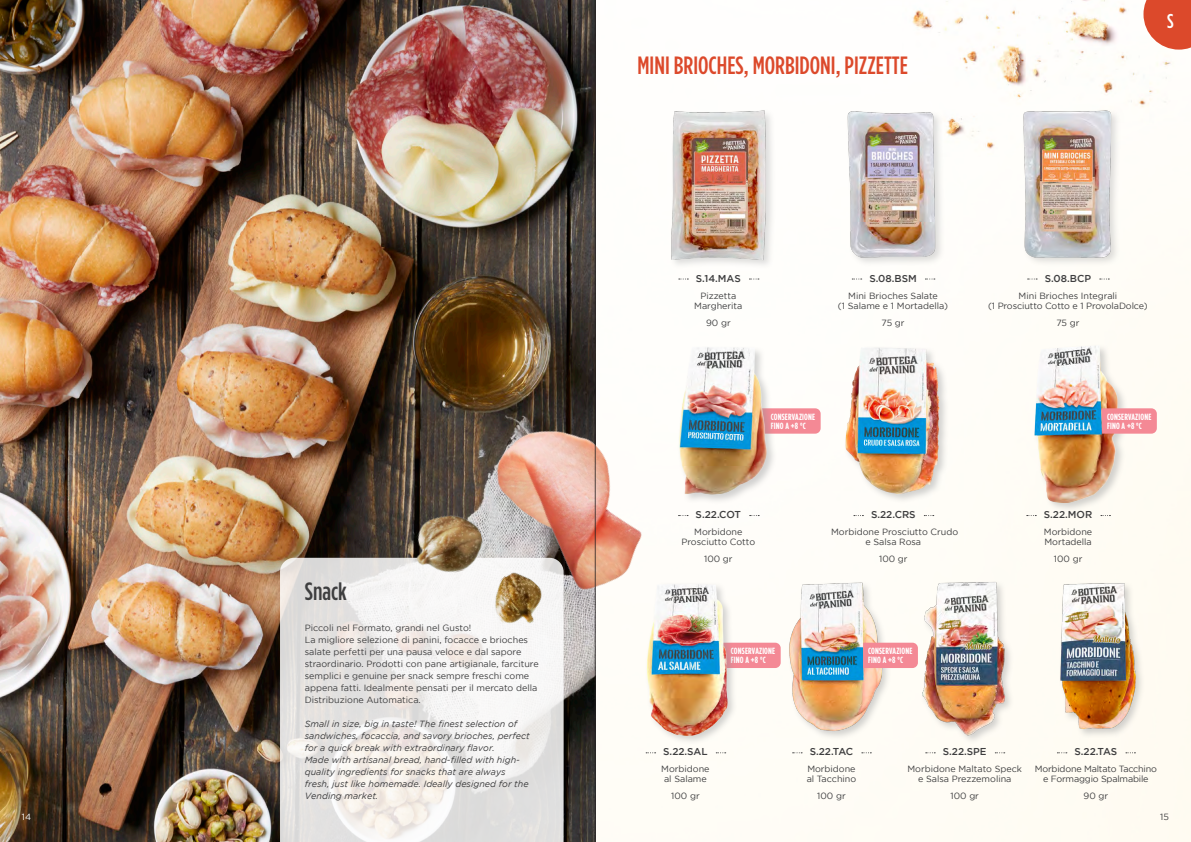
<style>
.page{position:relative;width:1191px;height:842px;background:#fff}
.page>*{position:absolute;margin:0;border:0;box-sizing:border-box;transform-origin:0 0}
.t1{font:500 25px "Gotham Condensed";color:#dc492b}
.t2{font:500 25px "Gotham Condensed";color:#3e3e3f}
.t3{font:500 20px "Gotham Condensed";color:#fff}
.t4{font:500 10px "Gotham";color:#3e3e3f}
.t5{font:9px/10px "Gotham";color:#3e3e3f;text-align:center}
.t6{font:italic 9px/12px "Gotham";color:#3e3e3f}
.t7{font:700 9px/9px "Gotham Condensed";letter-spacing:.02em;color:#fff}
.t8{font:9px/10px "Gotham";letter-spacing:-.02em;color:#3e3e3f;text-align:center}
.t9{font:9px "Gotham";color:#fff}
</style>
<div class="page">
<img style="left:0;top:0;width:1191px;height:842px">
<svg style="left:1185px;top:0;width:6px;height:50px"></svg>
<img style="left:902px;top:0;width:283px;height:157px">
<img style="left:899px;top:574px;width:131px;height:182px">
<img style="left:764px;top:574px;width:135px;height:182px">
<div style="left:705px;top:643px;width:75px;height:25px;background:#f48995;border-radius:5px"></div>
<div style="left:745px;top:408px;width:75px;height:26px;background:#f48995;border-radius:5px"></div>
<img style="left:826px;top:337px;width:135px;height:181px">
<img style="left:651px;top:343px;width:135px;height:166px">
<img style="left:1011px;top:337px;width:124px;height:176px">
<svg style="left:280px;top:558px;width:283px;height:284px"></svg>
<img style="left:406px;top:508px;width:56px;height:74px">
<img style="left:480px;top:620px;width:73px;height:17px">
<img style="left:462px;top:382px;width:237px;height:238px">
<img style="left:825px;top:100px;width:127px;height:182px">
<img style="left:1000px;top:100px;width:128px;height:176px">
<img style="left:651px;top:100px;width:135px;height:182px">
<img style="left:1030px;top:574px;width:135px;height:182px">
<img style="left:631px;top:575px;width:114px;height:173px">
<svg style="left:863px;top:643px;width:55px;height:25px"></svg>
<svg style="left:1101px;top:408px;width:55px;height:26px"></svg>
<hr style="left:595px;top:0;width:1px;height:842px;background:#231f20">
<p class="t9" style="left:22px;top:811px;width:11px">14</p>
<h1 class="t2" style="left:305px;top:577px;width:44px">Snack</h1>
<p class="t5" style="left:305px;top:622px;width:235px;line-height:12px;text-align:left">Piccoli nel Formato, grandi nel Gusto!<br>La migliore selezione di panini, focacce e brioches salate perfetti per una pausa veloce e dal sapore straordinario. Prodotti con pane artigianale, farciture semplici e genuine per snack sempre freschi come appena fatti. Idealmente pensati per il mercato della Distribuzione Automatica.</p>
<p class="t6" style="left:305px;top:718px;width:226px">Small in size, big in taste! The finest selection of sandwiches, focaccia, and savory brioches, perfect for a quick break with extraordinary flavor.<br>Made with artisanal bread, hand-filled with high&shy;quality ingredients for snacks that are always fresh, just like homemade. Ideally designed for the Vending market.</p>
<h1 class="t1" style="left:637px;top:52px;width:272px">MINI BRIOCHES, MORBIDONI, PIZZETTE</h1>
<h2 class="t3" style="left:1167px;top:10px;width:8px">S</h2>
<p class="t4" style="left:696px;top:272px;width:46px">S.14.MAS</p>
<p class="t5" style="left:694px;top:290px;width:50px">Pizzetta<br>Margherita</p>
<p class="t5" style="left:706px;top:317px;width:26px">90 gr</p>
<p class="t4" style="left:869px;top:272px;width:49px">S.08.BSM</p>
<p class="t5" style="left:838px;top:290px;width:112px">Mini Brioches Salate<br>(1 Salame e 1 Mortadella)</p>
<p class="t5" style="left:881px;top:317px;width:24px">75 gr</p>
<p class="t4" style="left:1044px;top:272px;width:48px">S.08.BCP</p>
<p class="t5" style="left:988px;top:290px;width:161px">Mini Brioches Integrali<br>(1 Prosciutto Cotto e 1 ProvolaDolce)</p>
<p class="t5" style="left:1056px;top:317px;width:24px">75 gr</p>
<p class="t7" style="left:771px;top:412px;width:46px">CONSERVAZIONE<br>FINO A +8 °C</p>
<p class="t7" style="left:1107px;top:412px;width:46px">CONSERVAZIONE<br>FINO A +8 °C</p>
<p class="t4" style="left:695px;top:509px;width:47px">S.22.COT</p>
<p class="t5" style="left:681px;top:527px;width:75px">Morbidone<br>Prosciutto Cotto</p>
<p class="t5" style="left:704px;top:554px;width:30px">100 gr</p>
<p class="t4" style="left:871px;top:509px;width:46px">S.22.CRS</p>
<p class="t5" style="left:831px;top:527px;width:129px">Morbidone Prosciutto Crudo e Salsa Rosa</p>
<p class="t5" style="left:879px;top:554px;width:30px">100 gr</p>
<p class="t4" style="left:1043px;top:509px;width:50px">S.22.MOR</p>
<p class="t5" style="left:1044px;top:527px;width:50px;text-align:left">Morbidone<br>Mortadella</p>
<p class="t5" style="left:1054px;top:554px;width:30px">100 gr</p>
<p class="t7" style="left:731px;top:646px;width:46px">CONSERVAZIONE<br>FINO A +8 °C</p>
<p class="t7" style="left:868px;top:646px;width:46px">CONSERVAZIONE<br>FINO A +8 °C</p>
<p class="t4" style="left:663px;top:746px;width:46px">S.22.SAL</p>
<p class="t5" style="left:661px;top:764px;width:50px">Morbidone al Salame</p>
<p class="t5" style="left:671px;top:791px;width:30px">100 gr</p>
<p class="t4" style="left:809px;top:746px;width:45px">S.22.TAC</p>
<p class="t5" style="left:806px;top:764px;width:51px;text-align:left">Morbidone al Tacchino</p>
<p class="t5" style="left:817px;top:791px;width:30px">100 gr</p>
<p class="t4" style="left:942px;top:746px;width:45px">S.22.SPE</p>
<p class="t5" style="left:907px;top:764px;width:116px">Morbidone Maltato Speck e Salsa Prezzemolina</p>
<p class="t5" style="left:950px;top:791px;width:30px">100 gr</p>
<p class="t4" style="left:1074px;top:746px;width:44px">S.22.TAS</p>
<p class="t8" style="left:1035px;top:764px;width:123px">Morbidone Maltato Tacchino e Formaggio Spalmabile</p>
<p class="t5" style="left:1083px;top:791px;width:26px">90 gr</p>
<p class="t5" style="left:1160px;top:811px;width:10px">15</p>
</div>
